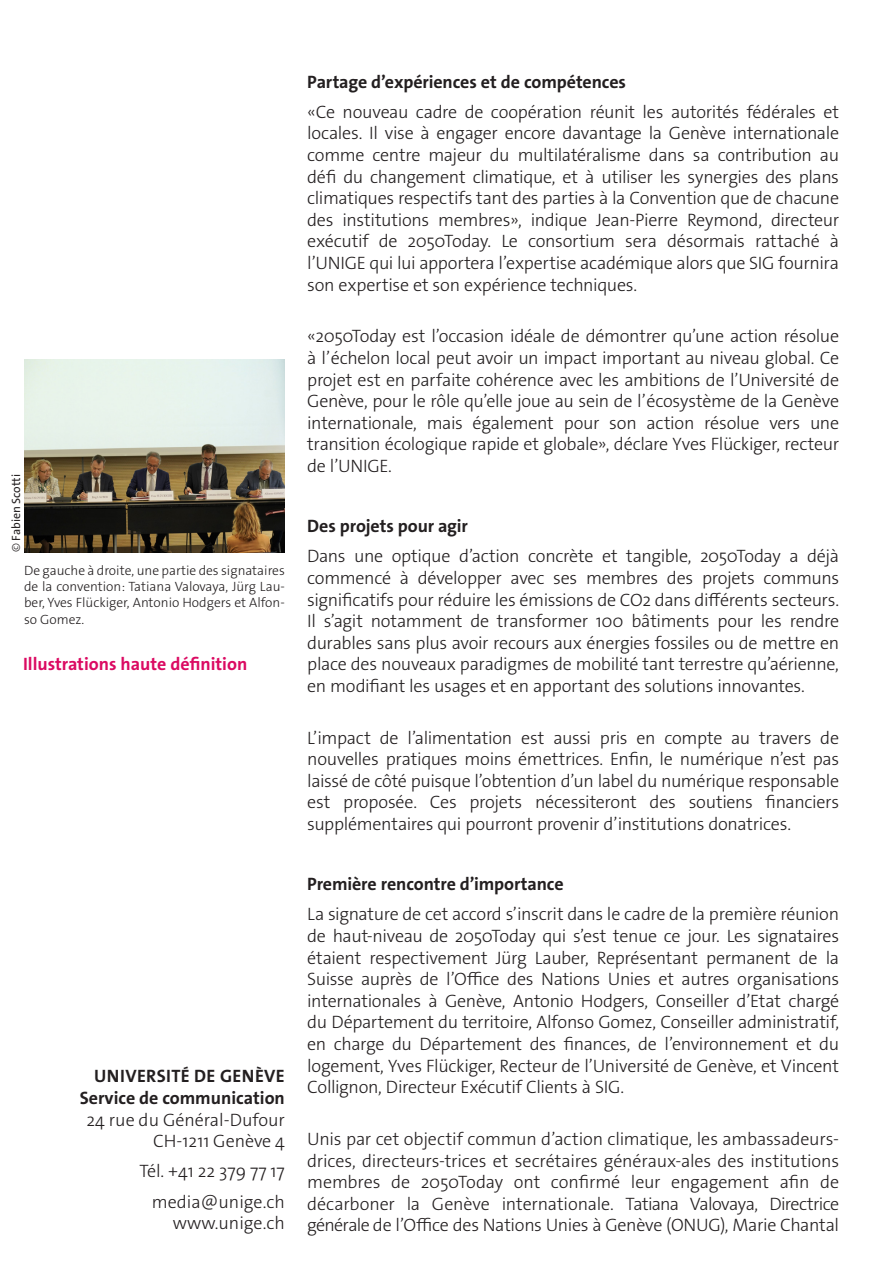
<style>
.page{position:relative;width:893px;height:1263px;background:#fff}
.page>*{position:absolute;margin:0;border:0;box-sizing:border-box;transform-origin:0 0}
._4__texte_courant{font:300 18px/21.6px "The Sans Os F";letter-spacing:-.015em;color:#231f20;text-align:justify}
.texte_courant{font:300 18px/21.6px "The Sans Os F";color:#231f20;text-align:right}
._4__texte_courant-2{font:700 18px "The Sans Os F";letter-spacing:-.005em;color:#231f20}
.t1{font:700 18px "The Sans Os F";color:#db0a62}
.texte_courant-2{font:700 18px "The Sans Os F";letter-spacing:.02em;color:#231f20}
.t2{font:300 13.5px/16.2px "The Sans Os F";color:#231f20;text-align:justify}
.t3{font:12px "The Sans Os F";color:#231f20}
.s1{font-weight:300}
.s2{font-weight:700}
</style>
<div class="page">
<img style="left:25px;top:359px;width:260px;height:193px">
<p class="t3" style="left:8px;top:552px;width:80px;rotate:-90deg"><span class="s1">©</span> Fabien Scotti</p>
<p class="t2" style="left:24px;top:562px;width:262px">De gauche à droite, une partie des signataires de la convention: Tatiana Valovaya, Jürg Lau&shy;ber, Yves Flückiger, Antonio Hodgers et Alfon&shy;so Gomez.</p>
<p class="t1" style="left:23px;top:653px;width:226px">Illustrations haute définition</p>
<p class="texte_courant-2" style="left:94px;top:1065px;width:192px">UNIVERSITÉ DE GENÈVE</p>
<p class="texte_courant" style="left:80px;top:1087px;width:207px"><span class="s2">Service de communication<br></span>24 rue du Général-Dufour<br>CH-1211 Genève 4</p>
<p class="texte_courant" style="left:139px;top:1160px;width:147px">Tél. +41 22 379 77 17</p>
<p class="texte_courant" style="left:152px;top:1191px;width:135px">media@unige.ch www.unige.ch</p>
<p class="_4__texte_courant-2" style="left:307px;top:70px;width:320px">Partage d’expériences et de compétences</p>
<p class="_4__texte_courant" style="left:307px;top:101px;width:533px">«Ce nouveau cadre de coopération réunit les autorités fédérales et locales. Il vise à engager encore davantage la Genève internationale comme centre majeur du multilatéralisme dans sa contribution au défi du changement climatique, et à utiliser les synergies des plans climatiques respectifs tant des parties à la Convention que de chacune des institutions membres», indique Jean-Pierre Reymond, directeur exécutif de 2050Today. Le consortium sera désormais rattaché à l’UNIGE qui lui apportera l’expertise académique alors que SIG fournira son expertise et son expérience techniques.</p>
<p class="_4__texte_courant" style="left:307px;top:326px;width:533px">«2050Today est l’occasion idéale de démontrer qu’une action résolue à l’échelon local peut avoir un impact important au niveau global. Ce projet est en parfaite cohérence avec les ambitions de l’Université de Genève, pour le rôle qu’elle joue au sein de l’écosystème de la Genève internationale, mais également pour son action résolue vers une transition écologique rapide et globale», déclare Yves Flückiger, recteur de l’UNIGE.</p>
<p class="_4__texte_courant-2" style="left:307px;top:515px;width:162px">Des projets pour agir</p>
<p class="_4__texte_courant" style="left:307px;top:546px;width:533px">Dans une optique d’action concrète et tangible, 2050Today a déjà commencé à développer avec ses membres des projets communs significatifs pour réduire les émissions de CO2 dans différents secteurs.<br>Il s’agit notamment de transformer 100 bâtiments pour les rendre durables sans plus avoir recours aux énergies fossiles ou de mettre en place des nouveaux paradigmes de mobilité tant terrestre qu’aérienne, en modifiant les usages et en apportant des solutions innovantes.</p>
<p class="_4__texte_courant" style="left:307px;top:727px;width:533px">L’impact de l’alimentation est aussi pris en compte au travers de nouvelles pratiques moins émettrices. Enfin, le numérique n’est pas laissé de côté puisque l’obtention d’un label du numérique responsable est proposée. Ces projets nécessiteront des soutiens financiers supplémentaires qui pourront provenir d’institutions donatrices.</p>
<p class="_4__texte_courant-2" style="left:307px;top:873px;width:258px">Première rencontre d’importance</p>
<p class="_4__texte_courant" style="left:307px;top:904px;width:533px">La signature de cet accord s’inscrit dans le cadre de la première réunion de haut-niveau de 2050Today qui s’est tenue ce jour. Les signataires étaient respectivement Jürg Lauber, Représentant permanent de la Suisse auprès de l’Office des Nations Unies et autres organisations internationales à Genève, Antonio Hodgers, Conseiller d’Etat chargé du Département du territoire, Alfonso Gomez, Conseiller administratif, en charge du Département des finances, de l’environnement et du logement, Yves Flückiger, Recteur de l’Université de Genève, et Vincent Collignon, Directeur Exécutif Clients à SIG.</p>
<p class="_4__texte_courant" style="left:307px;top:1128px;width:533px">Unis par cet objectif commun d’action climatique, les ambassadeurs&shy;drices, directeurs-trices et secrétaires généraux-ales des institutions membres de 2050Today ont confirmé leur engagement afin de décarboner la Genève internationale. Tatiana Valovaya, Directrice générale de l’Office des Nations Unies à Genève (ONUG), Marie Chantal</p>
</div>
